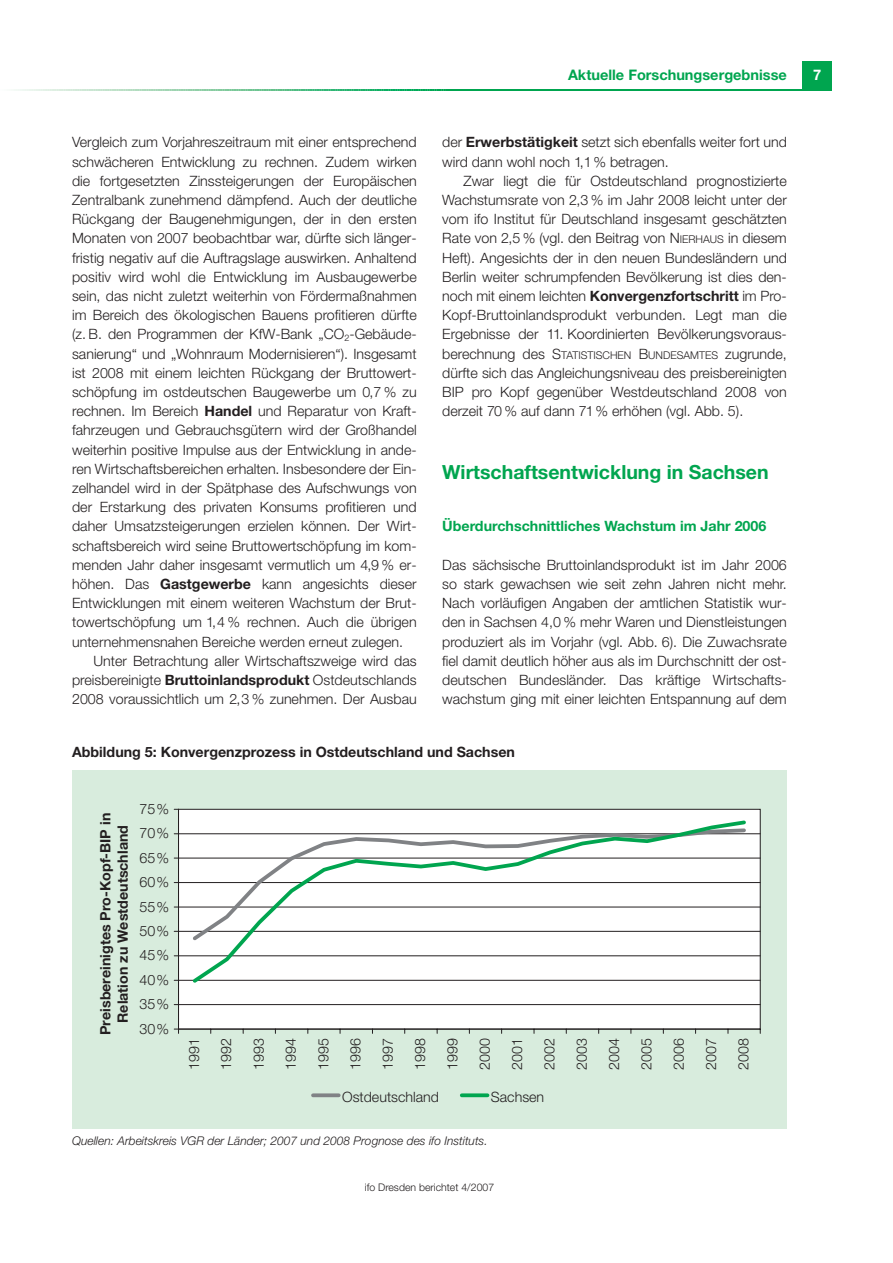
<style>
.page{position:relative;width:893px;height:1263px;background:#fff}
.page>*{position:absolute;margin:0;border:0;box-sizing:border-box;transform-origin:0 0}
.t1{font:700 19.5px "Helvetica Neue";color:#00a54f}
.t2{font:700 14.7px "Helvetica Neue";color:#fff}
.t3{font:700 14.55px "Helvetica Neue";color:#00a54f}
.t4{font:300 14.25px/19.2px "Helvetica Neue";color:#231f20;text-align:justify}
.t5{font:700 14.25px/17.1px "Helvetica Neue";color:#231f20;text-align:center}
.t6{font:700 14.25px "Helvetica Neue";color:#00a54f}
.t7{font:italic 300 12px "Helvetica Neue";color:#231f20}
.t8{font:300 10.5px "Helvetica Neue";color:#231f20}
.s1{font-weight:700}
.s2{font-size:10.65px}
</style>
<div class="page">
<div style="left:802px;top:61px;width:30px;height:30px;background:#00a54f"></div>
<hr style="left:447px;top:89px;width:385px;height:2px;background:#00a54f">
<svg style="left:14px;top:89px;width:433px;height:2px"></svg>
<div style="left:72px;top:770px;width:714px;height:358px;background:#d8ecdd"></div>
<div style="left:178px;top:809px;width:582px;height:220px;background:#fff"></div>
<div style="left:178px;top:809px;width:582px;height:220px;border:1px solid #231f20"></div>
<hr style="left:178px;top:1004px;width:582px;height:1px;background:#231f20">
<hr style="left:178px;top:980px;width:582px;height:1px;background:#231f20">
<hr style="left:178px;top:955px;width:582px;height:1px;background:#231f20">
<hr style="left:178px;top:931px;width:582px;height:1px;background:#231f20">
<hr style="left:178px;top:907px;width:582px;height:1px;background:#231f20">
<hr style="left:178px;top:882px;width:582px;height:1px;background:#231f20">
<hr style="left:178px;top:858px;width:582px;height:1px;background:#231f20">
<hr style="left:178px;top:833px;width:582px;height:1px;background:#231f20">
<hr style="left:178px;top:809px;width:1px;height:220px;background:#231f20">
<hr style="left:178px;top:1029px;width:582px;height:1px;background:#231f20">
<svg style="left:189px;top:820px;width:559px;height:163px"></svg>
<svg style="left:313px;top:1093px;width:26px;height:4px"></svg>
<svg style="left:462px;top:1093px;width:25px;height:4px"></svg>
<p class="t4" style="left:72px;top:134px;width:346px">Vergleich zum Vorjahreszeitraum mit einer entsprechend</p>
<p class="t4" style="left:72px;top:153px;width:346px">schwächeren Entwicklung zu rechnen. Zudem wirken</p>
<p class="t4" style="left:72px;top:173px;width:346px">die fortgesetzten Zinssteigerungen der Europäischen</p>
<p class="t4" style="left:72px;top:192px;width:346px">Zentralbank zunehmend dämpfend. Auch der deutliche</p>
<p class="t4" style="left:72px;top:211px;width:346px">Rückgang der Baugenehmigungen, der in den ersten</p>
<p class="t4" style="left:72px;top:230px;width:346px">Monaten von 2007 beobachtbar war, dürfte sich länger-</p>
<p class="t4" style="left:72px;top:249px;width:346px">fristig negativ auf die Auftragslage auswirken. Anhaltend</p>
<p class="t4" style="left:72px;top:269px;width:346px">positiv wird wohl die Entwicklung im Ausbaugewerbe</p>
<p class="t4" style="left:72px;top:288px;width:346px">sein, das nicht zuletzt weiterhin von Fördermaßnahmen</p>
<p class="t4" style="left:72px;top:307px;width:346px">im Bereich des ökologischen Bauens profitieren dürfte</p>
<p class="t4" style="left:72px;top:326px;width:346px">(z. B. den Programmen der KfW-Bank „CO<sub>2</sub>-Gebäude-</p>
<p class="t4" style="left:72px;top:345px;width:346px">sanierung“ und „Wohnraum Modernisieren“). Insgesamt</p>
<p class="t4" style="left:72px;top:365px;width:346px">ist 2008 mit einem leichten Rückgang der Bruttowert-</p>
<p class="t4" style="left:72px;top:384px;width:346px">schöpfung im ostdeutschen Baugewerbe um 0,7 % zu</p>
<p class="t4" style="left:72px;top:403px;width:346px">rechnen. Im Bereich <span class="s1">Handel</span> und Reparatur von Kraft-</p>
<p class="t4" style="left:72px;top:422px;width:346px">fahrzeugen und Gebrauchsgütern wird der Großhandel</p>
<p class="t4" style="left:72px;top:441px;width:346px">weiterhin positive Impulse aus der Entwicklung in ande-</p>
<p class="t4" style="left:72px;top:461px;width:346px">ren Wirtschaftsbereichen erhalten. Insbesondere der Ein-</p>
<p class="t4" style="left:72px;top:480px;width:346px">zelhandel wird in der Spätphase des Aufschwungs von</p>
<p class="t4" style="left:72px;top:499px;width:346px">der Erstarkung des privaten Konsums profitieren und</p>
<p class="t4" style="left:72px;top:518px;width:346px">daher Umsatzsteigerungen erzielen können. Der Wirt-</p>
<p class="t4" style="left:72px;top:537px;width:346px">schaftsbereich wird seine Bruttowertschöpfung im kom-</p>
<p class="t4" style="left:72px;top:557px;width:346px">menden Jahr daher insgesamt vermutlich um 4,9 % er-</p>
<p class="t4" style="left:72px;top:576px;width:346px">höhen. Das <span class="s1">Gastgewerbe</span> kann angesichts dieser</p>
<p class="t4" style="left:72px;top:595px;width:346px">Entwicklungen mit einem weiteren Wachstum der Brut-</p>
<p class="t4" style="left:72px;top:614px;width:346px">towertschöpfung um 1,4 % rechnen. Auch die übrigen</p>
<p class="t4" style="left:72px;top:633px;width:332px">unternehmensnahen Bereiche werden erneut zulegen.</p>
<p class="t4" style="left:93px;top:653px;width:325px">Unter Betrachtung aller Wirtschaftszweige wird das</p>
<p class="t4" style="left:72px;top:672px;width:346px">preisbereinigte <span class="s1">Bruttoinlandsprodukt</span> Ostdeutschlands</p>
<p class="t4" style="left:72px;top:691px;width:346px">2008 voraussichtlich um 2,3 % zunehmen. Der Ausbau</p>
<p class="t3" style="left:568px;top:70px;width:220px">Aktuelle Forschungsergebnisse</p>
<p class="t4" style="left:442px;top:134px;width:346px">der <span class="s1">Erwerbstätigkeit</span> setzt sich ebenfalls weiter fort und wird dann wohl noch 1,1% betragen.</p>
<p class="t4" style="left:442px;top:173px;width:346px;text-indent:21px">Zwar liegt die für Ostdeutschland prognostizierte Wachstumsrate von 2,3 % im Jahr 2008 leicht unter der vom ifo Institut für Deutschland insgesamt geschätzten Rate von 2,5 % (vgl. den Beitrag von N<span class="s2">IERHAUS</span> in diesem Heft). Angesichts der in den neuen Bundesländern und Berlin weiter schrumpfenden Bevölkerung ist dies den&shy;noch mit einem leichten <span class="s1">Konvergenzfortschritt</span> im Pro-Kopf-Bruttoinlandsprodukt verbunden. Legt man die Ergebnisse der 11. Koordinierten Bevölkerungsvoraus&shy;berechnung des S<span class="s2">TATISTISCHEN</span> B<span class="s2">UNDESAMTES</span> zugrunde, dürfte sich das Angleichungsniveau des preisbereinigten BIP pro Kopf gegenüber Westdeutschland 2008 von derzeit 70 % auf dann 71% erhöhen (vgl. Abb. 5).</p>
<h1 class="t1" style="left:442px;top:465px;width:328px">Wirtschaftsentwicklung in Sachsen</h1>
<p class="t6" style="left:442px;top:521px;width:325px">Überdurchschnittliches Wachstum im Jahr 2006</p>
<p class="t4" style="left:442px;top:557px;width:346px">Das sächsische Bruttoinlandsprodukt ist im Jahr 2006 so stark gewachsen wie seit zehn Jahren nicht mehr.<br>Nach vorläufigen Angaben der amtlichen Statistik wur&shy;den in Sachsen 4,0 % mehr Waren und Dienstleistungen produziert als im Vorjahr (vgl. Abb. 6). Die Zuwachsrate fiel damit deutlich höher aus als im Durchschnitt der ost&shy;deutschen Bundesländer. Das kräftige Wirtschafts&shy;wachstum ging mit einer leichten Entspannung auf dem</p>
<p class="t5" style="left:72px;top:745px;width:444px">Abbildung 5: Konvergenzprozess in Ostdeutschland und Sachsen</p>
<p class="t5" style="left:98px;top:1035px;width:223px;rotate:-90deg">Preisbereinigtes Pro-Kopf-BIP in<br>Relation zu Westdeutschland</p>
<p class="t4" style="left:139px;top:800px;width:31px">75%</p>
<p class="t4" style="left:139px;top:825px;width:31px">70%</p>
<p class="t4" style="left:139px;top:849px;width:31px">65%</p>
<p class="t4" style="left:139px;top:874px;width:31px">60%</p>
<p class="t4" style="left:139px;top:898px;width:31px">55%</p>
<p class="t4" style="left:139px;top:923px;width:31px">50%</p>
<p class="t4" style="left:139px;top:947px;width:31px">45%</p>
<p class="t4" style="left:139px;top:971px;width:31px">40%</p>
<p class="t4" style="left:139px;top:996px;width:31px">35%</p>
<p class="t4" style="left:139px;top:1020px;width:31px">30%</p>
<p class="t4" style="left:186px;top:1070px;width:33px;rotate:-90deg">1991</p>
<p class="t4" style="left:218px;top:1070px;width:33px;rotate:-90deg">1992</p>
<p class="t4" style="left:250px;top:1070px;width:33px;rotate:-90deg">1993</p>
<p class="t4" style="left:282px;top:1070px;width:33px;rotate:-90deg">1994</p>
<p class="t4" style="left:315px;top:1070px;width:33px;rotate:-90deg">1995</p>
<p class="t4" style="left:347px;top:1070px;width:33px;rotate:-90deg">1996</p>
<p class="t4" style="left:379px;top:1070px;width:33px;rotate:-90deg">1997</p>
<p class="t4" style="left:412px;top:1070px;width:33px;rotate:-90deg">1998</p>
<p class="t4" style="left:444px;top:1070px;width:33px;rotate:-90deg">1999</p>
<p class="t4" style="left:476px;top:1070px;width:33px;rotate:-90deg">2000</p>
<p class="t4" style="left:509px;top:1070px;width:33px;rotate:-90deg">2001</p>
<p class="t4" style="left:541px;top:1070px;width:33px;rotate:-90deg">2002</p>
<p class="t4" style="left:573px;top:1070px;width:33px;rotate:-90deg">2003</p>
<p class="t4" style="left:606px;top:1070px;width:33px;rotate:-90deg">2004</p>
<p class="t4" style="left:638px;top:1070px;width:33px;rotate:-90deg">2005</p>
<p class="t4" style="left:670px;top:1070px;width:33px;rotate:-90deg">2006</p>
<p class="t4" style="left:702px;top:1070px;width:33px;rotate:-90deg">2007</p>
<p class="t4" style="left:735px;top:1070px;width:33px;rotate:-90deg">2008</p>
<p class="t4" style="left:342px;top:1088px;width:98px">Ostdeutschland</p>
<p class="t4" style="left:491px;top:1088px;width:55px">Sachsen</p>
<p class="t7" style="left:72px;top:1137px;width:417px">Quellen: Arbeitskreis VGR der Länder; 2007 und 2008 Prognose des ifo Instituts.</p>
<p class="t8" style="left:365px;top:1184px;width:131px">ifo Dresden berichtet 4/2007</p>
<p class="t2" style="left:813px;top:70px;width:10px">7</p>
</div>
